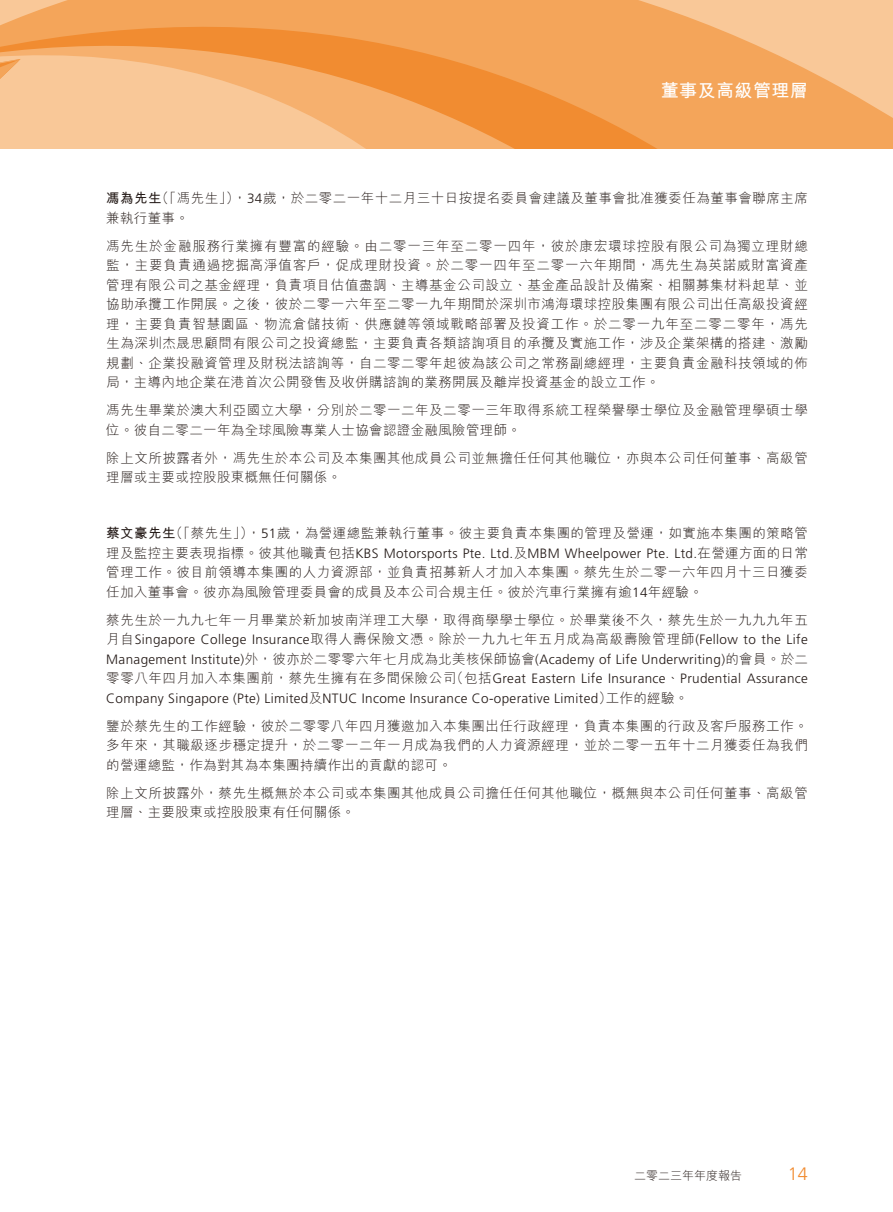
<style>
.page{position:relative;width:893px;height:1212px;background:#fff}
.page>*{position:absolute;margin:0;border:0;box-sizing:border-box;transform-origin:0 0}
.t1{font:700 18px "M Hei HK";letter-spacing:.025em;color:#fff}
.t2{font:300 18px "Frutiger LT Std";color:#f18c31}
.t3{font:300 13.5px/19.5px "M Hei HK";letter-spacing:.04em;color:#231916}
.t4{font:300 13.5px/19.5px "Frutiger LT Std";letter-spacing:.025em;color:#231916;text-align:right}
.t5{font:300 13.5px/28px "M Hei HK";letter-spacing:.06em;color:#231916}
.t6{font:700 13.5px "M Hei HK";letter-spacing:.035em;color:#231916}
.t7{font:300 12px "M Hei HK";color:#231916}
.s1{font-family:"Frutiger LT Std"}
.s2{font-family:"M Hei HK"}
</style>
<div class="page">
<svg style="left:868px;top:0;width:25px;height:148px;background:#f7bf88"></svg>
<svg style="left:20px;top:0;width:848px;height:148px;background:#f5ab65"></svg>
<svg style="left:0;top:0;width:20px;height:148px;background:#f7bc84"></svg>
<h1 class="t1" style="left:661px;top:77px;width:149px">董事及高級管理層</h1>
<p class="t3" style="left:155px;top:188px;width:85px">（「馮先生」）</p>
<p class="t3" style="left:233px;top:188px;width:576px">，<span class="s1">34</span>歲，於二零二一年十二月三十日按提名委員會建議及董事會批准獲委任為董事會聯席主席</p>
<p class="t6" style="left:106px;top:189px;width:57px">馮為先生</p>
<p class="t5" style="left:106px;top:204px;width:703px">兼執行董事。<br>馮先生於金融服務行業擁有豐富的經驗。由二零一三年至二零一四年，彼於康宏環球控股有限公司為獨立理財總</p>
<p class="t3" style="left:106px;top:255px;width:703px;text-align:justify">監，主要負責通過挖掘高淨值客戶，促成理財投資。於二零一四年至二零一六年期間，馮先生為英諾威財富資產管理有限公司之基金經理，負責項目估值盡調、主導基金公司設立、基金產品設計及備案、相關募集材料起草、並協助承攬工作開展。之後，彼於二零一六年至二零一九年期間於深圳市鴻海環球控股集團有限公司出任高級投資經理，主要負責智慧園區、物流倉儲技術、供應鏈等領域戰略部署及投資工作。於二零一九年至二零二零年，馮先生為深圳杰晟思顧問有限公司之投資總監，主要負責各類諮詢項目的承攬及實施工作，涉及企業架構的搭建、激勵規劃、企業投融資管理及財稅法諮詢等，自二零二零年起彼為該公司之常務副總經理，主要負責金融科技領域的佈局，主導內地企業在港首次公開發售及收併購諮詢的業務開展及離岸投資基金的設立工作。</p>
<p class="t3" style="left:106px;top:400px;width:703px">馮先生畢業於澳大利亞國立大學，分別於二零一二年及二零一三年取得系統工程榮譽學士學位及金融管理學碩士學位。彼自二零二一年為全球風險專業人士協會認證金融風險管理師。</p>
<p class="t3" style="left:106px;top:448px;width:703px">除上文所披露者外，馮先生於本公司及本集團其他成員公司並無擔任任何其他職位，亦與本公司任何董事、高級管理層或主要或控股股東概無任何關係。</p>
<p class="t3" style="left:169px;top:523px;width:85px">（「蔡先生」）</p>
<p class="t3" style="left:247px;top:523px;width:562px">，<span class="s1">51</span>歲，為營運總監兼執行董事。彼主要負責本集團的管理及營運，如實施本集團的策略管</p>
<p class="t6" style="left:106px;top:524px;width:71px">蔡文豪先生</p>
<p class="t4" style="left:106px;top:544px;width:703px"><span class="s2">理及監控主要表現指標。彼其他職責包括</span>KBS Motorsports Pte. Ltd.<span class="s2">及</span>MBM Wheelpower Pte. Ltd.<span class="s2">在營運方面的日常</span></p>
<p class="t3" style="left:106px;top:562px;width:703px">管理工作。彼目前領導本集團的人力資源部，並負責招募新人才加入本集團。蔡先生於二零一六年四月十三日獲委任加入董事會。彼亦為風險管理委員會的成員及本公司合規主任。彼於汽車行業擁有逾<span class="s1">14</span>年經驗。</p>
<p class="t3" style="left:106px;top:610px;width:703px">蔡先生於一九九七年一月畢業於新加坡南洋理工大學，取得商學學士學位。於畢業後不久，蔡先生於一九九九年五</p>
<p class="t4" style="left:106px;top:630px;width:703px"><span class="s2">月自</span>Singapore College Insurance<span class="s2">取得人壽保險文憑。除於一九九七年五月成為高級壽險管理師</span>(Fellow to the Life<br>Management Institute <span class="s2">外</span>) <span class="s2">，彼亦於二零零六年七月成為北美核保師協會</span>(Academy of Life Underwriting)<span class="s2">的會員。於二（包括</span>Great Eastern Life Insurance<span class="s2">、</span>Prudential Assurance</p>
<p class="t3" style="left:106px;top:668px;width:352px">零零八年四月加入本集團前，蔡先生擁有在多間保險公司</p>
<p class="t4" style="left:106px;top:689px;width:507px">Company Singapore (Pte) Limited<span class="s2">及</span>NTUC Income Insurance Co-operative Limited<span class="s2">）</span></p>
<p class="t3" style="left:106px;top:716px;width:703px;text-align:justify">鑒於蔡先生的工作經驗，彼於二零零八年四月獲邀加入本集團出任行政經理，負責本集團的行政及客戶服務工作。多年來，其職級逐步穩定提升，於二零一二年一月成為我們的人力資源經理，並於二零一五年十二月獲委任為我們的營運總監，作為對其為本集團持續作出的貢獻的認可。</p>
<p class="t3" style="left:106px;top:783px;width:703px">除上文所披露外，蔡先生概無於本公司或本集團其他成員公司擔任任何其他職位，概無與本公司任何董事、高級管理層、主要股東或控股股東有任何關係。</p>
<p class="t3" style="left:606px;top:688px;width:84px">工作的經驗。</p>
<p class="t7" style="left:634px;top:1169px;width:109px">二零二三年年度報告</p>
<h1 class="t2" style="left:788px;top:1164px;width:22px">14</h1>
</div>
